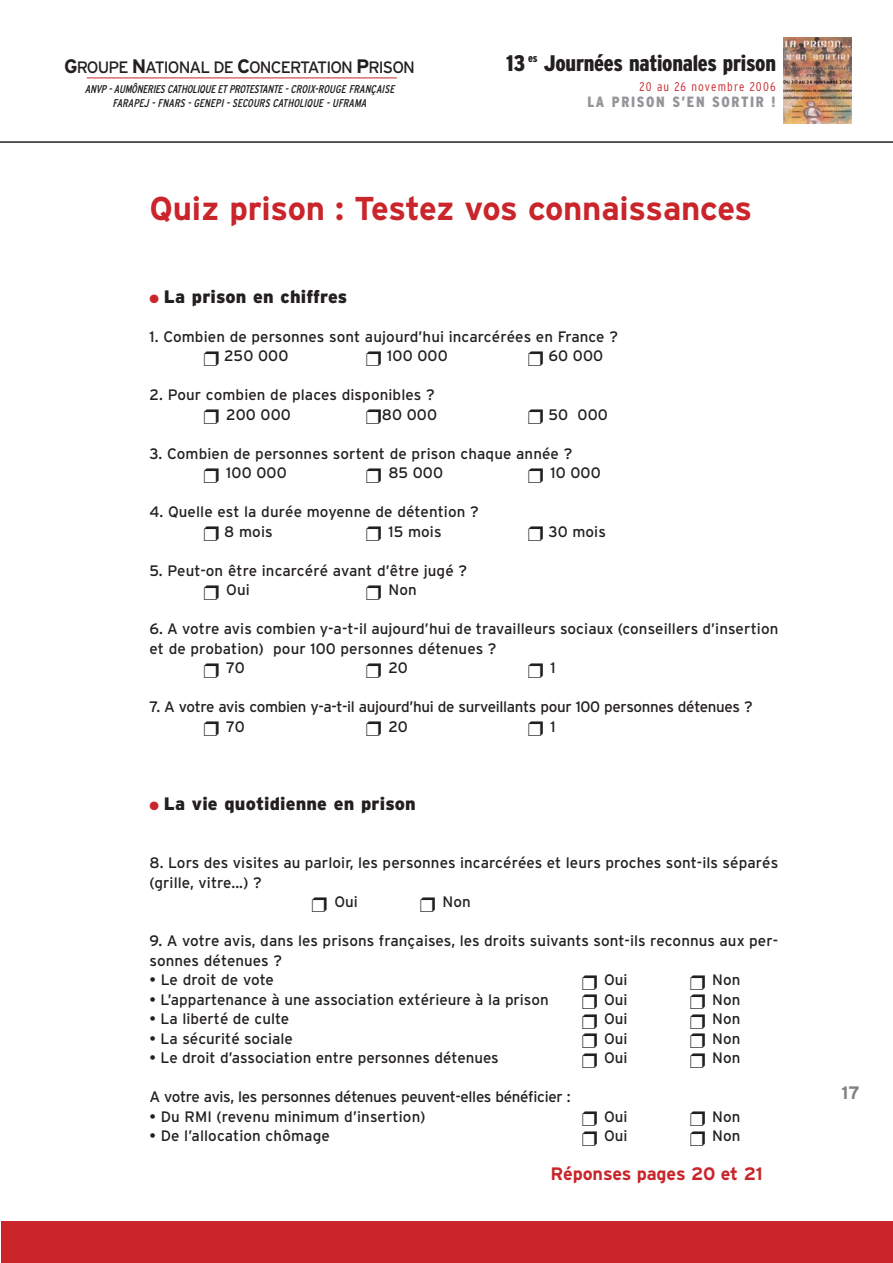
<style>
.page{position:relative;width:893px;height:1263px;background:#fff}
.page>*{position:absolute;margin:0;border:0;box-sizing:border-box;transform-origin:0 0}
.t1{font:700 33px "Interstate";letter-spacing:-.005em;color:#c9252b}
.t2{font:900 condensed 22.5px "Interstate";letter-spacing:-.01em;color:#231f20}
.t3{font:900 18px "Interstate";letter-spacing:.005em;color:#231f20}
.t4{font:700 18px "Interstate";letter-spacing:-.01em;color:#c9252b}
.t5{font:700 18px "Interstate";color:#808284}
.t6{font:16.5px "Interstate";letter-spacing:-.055em;color:#231f20}
.t7{font:15.15px/19.5px "Interstate";letter-spacing:.005em;color:#231f20}
.t8{font:15.15px/19.5px "Interstate";letter-spacing:-.02em;color:#231f20}
.t9{font:900 condensed 14.85px "Interstate";letter-spacing:.11em;color:#939598}
.t10{font:300 condensed 12.6px "Interstate";letter-spacing:.095em;color:#c9252b}
.t11{font:italic condensed 11.25px/14.2px "Interstate";letter-spacing:-.01em;color:#231f20;text-align:center}
.s1{font-weight:700;font-size:19.5px}
.s2{color:#c9252b}
</style>
<div class="page">
<div style="left:1px;top:1221px;width:891px;height:42px;background:#c9252b"></div>
<img style="left:783px;top:38px;width:68px;height:86px">
<hr style="left:0;top:141px;width:892px;height:2px;background:#231f20">
<hr style="left:87px;top:77px;width:310px;height:1px;background:#c9252b">
<p class="t6" style="left:64px;top:61px;width:352px"><span class="s1">G</span>ROUPE <span class="s1">N</span>ATIONAL DE <span class="s1">C</span>ONCERTATION <span class="s1">P</span>RISON</p>
<p class="t11" style="left:85px;top:83px;width:311px">ANVP - AUMÔNERIES CATHOLIQUE ET PROTESTANTE - CROIX-ROUGE FRANÇAISE<br>FARAPEJ - FNARS - GENEPI - SECOURS CATHOLIQUE - UFRAMA</p>
<h2 class="t2" style="left:506px;top:55px;width:271px">13 <sup>es</sup> Journées nationales prison</h2>
<p class="t9" style="left:587px;top:96px;width:190px">LA PRISON S’EN SORTIR !</p>
<p class="t10" style="left:639px;top:82px;width:137px">20 au 26 novembre 2006</p>
<h1 class="t1" style="left:149px;top:196px;width:604px">Quiz prison : Testez vos connaissances</h1>
<p class="t3" style="left:149px;top:290px;width:199px"><span class="s2">●</span> La prison en chiffres</p>
<p class="t7" style="left:203px;top:328px;width:416px;text-indent:-54px">1. Combien de personnes sont aujourd’hui incarcérées en France ? ❒ 250 000</p>
<p class="t7" style="left:365px;top:348px;width:84px">❒ 100 000</p>
<p class="t7" style="left:527px;top:348px;width:77px">❒ 60 000</p>
<p class="t7" style="left:203px;top:387px;width:233px;text-indent:-54px">2. Pour combien de places disponibles ? ❒ 200 000</p>
<p class="t7" style="left:365px;top:406px;width:73px">❒80 000</p>
<p class="t7" style="left:527px;top:406px;width:82px">❒ 50 000</p>
<p class="t7" style="left:203px;top:445px;width:370px;text-indent:-54px">3. Combien de personnes sortent de prison chaque année ? ❒ 100 000</p>
<p class="t7" style="left:365px;top:465px;width:79px">❒ 85 000</p>
<p class="t7" style="left:527px;top:465px;width:75px">❒ 10 000</p>
<p class="t7" style="left:203px;top:504px;width:277px;text-indent:-54px">4. Quelle est la durée moyenne de détention ? ❒ 8 mois</p>
<p class="t7" style="left:365px;top:523px;width:77px">❒ 15 mois</p>
<p class="t7" style="left:527px;top:523px;width:80px">❒ 30 mois</p>
<p class="t7" style="left:203px;top:562px;width:265px;text-indent:-54px">5. Peut-on être incarcéré avant d’être jugé ? ❒ Oui</p>
<p class="t7" style="left:365px;top:582px;width:53px">❒ Non</p>
<p class="t7" style="left:149px;top:621px;width:630px">6. A votre avis combien y-a-t-il aujourd’hui de travailleurs sociaux (conseillers d’insertion</p>
<p class="t7" style="left:149px;top:640px;width:348px">et de probation) pour 100 personnes détenues ?</p>
<p class="t7" style="left:203px;top:660px;width:43px">❒ 70</p>
<p class="t7" style="left:365px;top:660px;width:44px">❒ 20</p>
<p class="t7" style="left:527px;top:660px;width:29px">❒ 1</p>
<p class="t8" style="left:203px;top:699px;width:550px;text-indent:-54px">7. A votre avis combien y-a-t-il aujourd’hui de surveillants pour 100 personnes détenues ? ❒ 70</p>
<p class="t7" style="left:365px;top:718px;width:44px">❒ 20</p>
<p class="t7" style="left:527px;top:718px;width:29px">❒ 1</p>
<p class="t3" style="left:149px;top:797px;width:268px"><span class="s2">●</span> La vie quotidienne en prison</p>
<p class="t7" style="left:149px;top:855px;width:630px">8. Lors des visites au parloir, les personnes incarcérées et leurs proches sont-ils séparés</p>
<p class="t7" style="left:149px;top:874px;width:114px">(grille, vitre...) ?</p>
<p class="t7" style="left:311px;top:894px;width:48px">❒ Oui</p>
<p class="t7" style="left:419px;top:894px;width:53px">❒ Non</p>
<p class="t7" style="left:149px;top:933px;width:630px">9. A votre avis, dans les prisons françaises, les droits suivants sont-ils reconnus aux per&shy;sonnes détenues ?</p>
<p class="t7" style="left:149px;top:972px;width:126px">• Le droit de vote</p>
<p class="t7" style="left:581px;top:972px;width:47px">❒ Oui</p>
<p class="t7" style="left:689px;top:972px;width:52px">❒ Non</p>
<p class="t7" style="left:149px;top:991px;width:400px">• L’appartenance à une association extérieure à la prison</p>
<p class="t7" style="left:581px;top:991px;width:47px">❒ Oui</p>
<p class="t7" style="left:689px;top:991px;width:52px">❒ Non</p>
<p class="t7" style="left:149px;top:1011px;width:141px">• La liberté de culte</p>
<p class="t7" style="left:581px;top:1011px;width:47px">❒ Oui</p>
<p class="t7" style="left:689px;top:1011px;width:52px">❒ Non</p>
<p class="t7" style="left:149px;top:1030px;width:145px">• La sécurité sociale</p>
<p class="t7" style="left:581px;top:1030px;width:47px">❒ Oui</p>
<p class="t7" style="left:689px;top:1030px;width:52px">❒ Non</p>
<p class="t7" style="left:149px;top:1050px;width:351px">• Le droit d’association entre personnes détenues</p>
<p class="t7" style="left:581px;top:1050px;width:47px">❒ Oui</p>
<p class="t7" style="left:689px;top:1050px;width:52px">❒ Non</p>
<p class="t8" style="left:149px;top:1089px;width:422px">A votre avis, les personnes détenues peuvent-elles bénéficier :</p>
<p class="t7" style="left:149px;top:1108px;width:277px">• Du RMI (revenu minimum d’insertion)</p>
<p class="t7" style="left:581px;top:1108px;width:47px">❒ Oui</p>
<p class="t7" style="left:689px;top:1108px;width:52px">❒ Non</p>
<p class="t7" style="left:149px;top:1128px;width:182px">• De l’allocation chômage</p>
<p class="t7" style="left:581px;top:1128px;width:47px">❒ Oui</p>
<p class="t7" style="left:689px;top:1128px;width:52px">❒ Non</p>
<p class="t4" style="left:550px;top:1167px;width:214px">Réponses pages 20 et 21</p>
<p class="t5" style="left:841px;top:1086px;width:20px">17</p>
</div>
